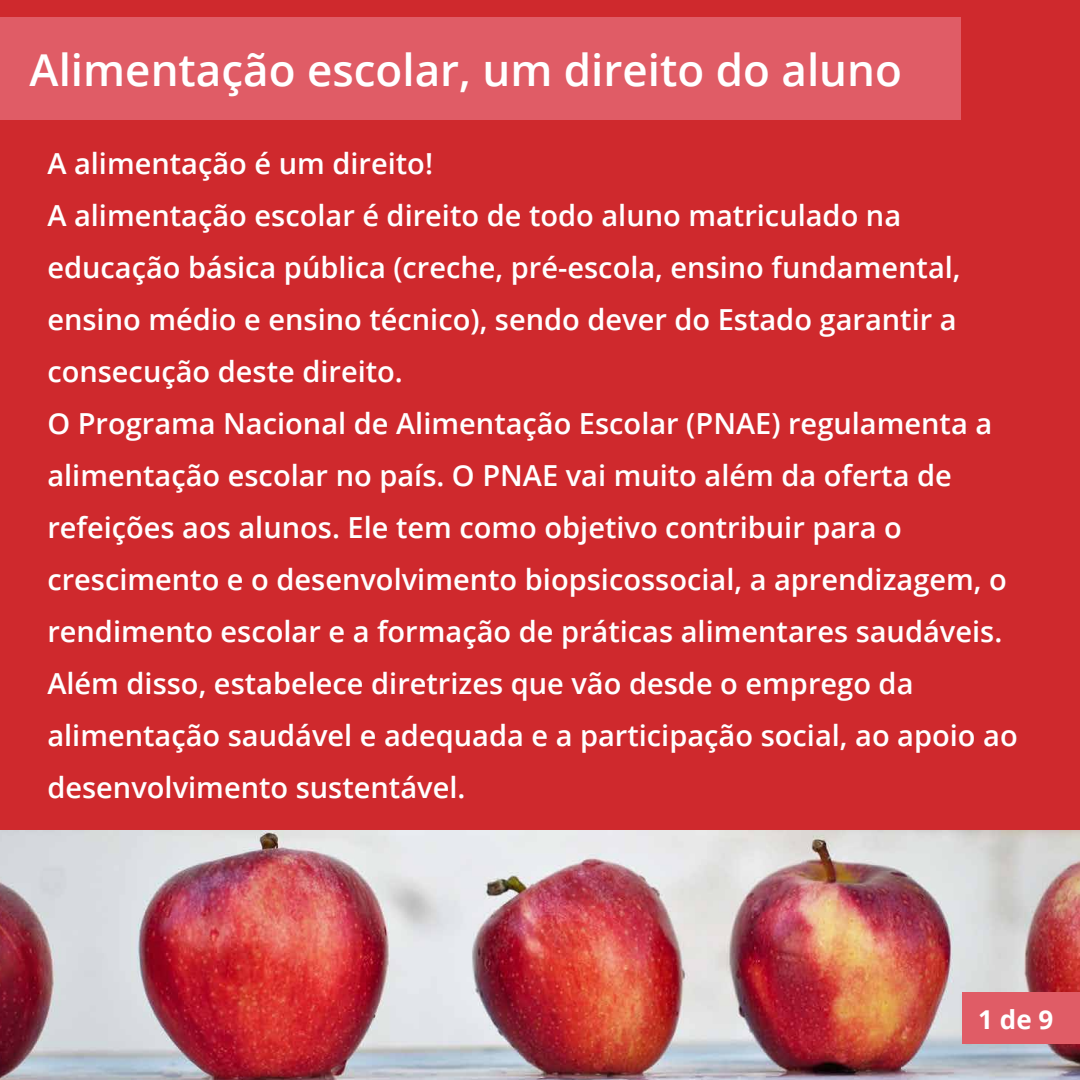
<style>
.page{position:relative;width:1080px;height:1080px;background:#fff}
.page>*{position:absolute;margin:0;border:0;box-sizing:border-box;transform-origin:0 0}
.t1{font:600 44px "Open Sans";color:#fff}
.t2{font:600 29px/52px "Open Sans";color:#fff}
.t3{font:700 26px "Open Sans";color:#fff}
</style>
<div class="page">
<img style="left:0;top:830px;width:1080px;height:250px">
<div style="left:0;top:0;width:1080px;height:830px;background:#cf292d"></div>
<div style="left:0;top:17px;width:961px;height:103px;background:#e05c66"></div>
<div style="left:962px;top:992px;width:118px;height:52px;background:#e05c66"></div>
<h1 class="t1" style="left:30px;top:40px;width:874px">Alimentação escolar, um direito do aluno</h1>
<p class="t2" style="left:47px;top:136px;width:972px">A alimentação é um direito!<br>A alimentação escolar é direito de todo aluno matriculado na educação básica pública (creche, pré-escola, ensino fundamental, ensino médio e ensino técnico), sendo dever do Estado garantir a consecução deste direito.<br>O Programa Nacional de Alimentação Escolar (PNAE) regulamenta a alimentação escolar no país. O PNAE vai muito além da oferta de refeições aos alunos. Ele tem como objetivo contribuir para o crescimento e o desenvolvimento biopsicossocial, a aprendizagem, o rendimento escolar e a formação de práticas alimentares saudáveis.<br>Além disso, estabelece diretrizes que vão desde o emprego da alimentação saudável e adequada e a participação social, ao apoio ao desenvolvimento sustentável.</p>
<p class="t3" style="left:978px;top:1001px;width:77px">1 de 9</p>
</div>
